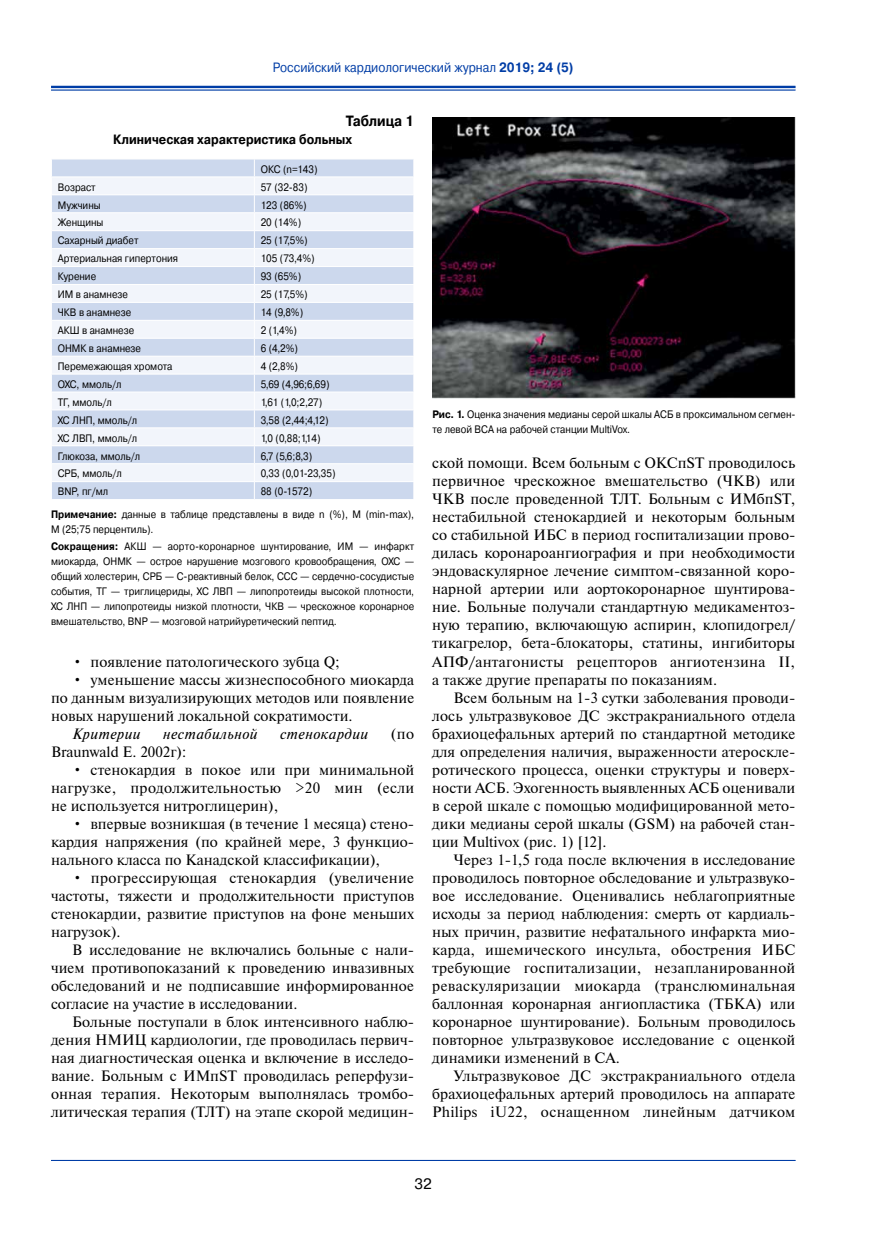
<style>
.page{position:relative;width:872px;height:1234px;background:#fff}
.page>*{position:absolute;margin:0;border:0;box-sizing:border-box;transform-origin:0 0}
.t1{font:15px/18px "Newton";color:#000;text-align:justify}
.t2{font:italic 15px "Newton";letter-spacing:.035em;color:#000}
.t3{font:15px "Pragmatica";color:#000}
.t4{font:700 14.85px "Pragmatica";color:#000;scale:.89 1}
.t5{font:13.5px "Pragmatica";color:#003da6;scale:.89 1}
.t6{font:700 13.5px "Pragmatica";color:#000;scale:.89 1}
.t7{font:10.8px/15px "Pragmatica";color:#000;scale:.89 1}
.s1{font-weight:700}
</style>
<div class="page">
<svg style="left:51px;top:88px;width:744px;height:2px"></svg>
<hr style="left:51px;top:86px;width:744px;height:2px;background:#003da6">
<hr style="left:51px;top:90px;width:744px;height:1px;background:#003da6">
<hr style="left:51px;top:1159px;width:744px;height:1px;background:#003da6">
<div style="left:52px;top:160px;width:361px;height:339px;background:#ccd8ed"></div>
<svg style="left:52px;top:177px;width:361px;height:304px;fill:#f2f5fb"></svg>
<hr style="left:51px;top:176px;width:203px;height:1px;background:#fff">
<hr style="left:254px;top:176px;width:160px;height:1px;background:#fff">
<hr style="left:51px;top:194px;width:203px;height:1px;background:#fff">
<hr style="left:254px;top:194px;width:160px;height:1px;background:#fff">
<hr style="left:51px;top:212px;width:203px;height:1px;background:#fff">
<hr style="left:254px;top:212px;width:160px;height:1px;background:#fff">
<hr style="left:51px;top:230px;width:203px;height:1px;background:#fff">
<hr style="left:254px;top:230px;width:160px;height:1px;background:#fff">
<hr style="left:51px;top:248px;width:203px;height:1px;background:#fff">
<hr style="left:254px;top:248px;width:160px;height:1px;background:#fff">
<hr style="left:51px;top:266px;width:203px;height:1px;background:#fff">
<hr style="left:254px;top:266px;width:160px;height:1px;background:#fff">
<hr style="left:51px;top:284px;width:203px;height:1px;background:#fff">
<hr style="left:254px;top:284px;width:160px;height:1px;background:#fff">
<hr style="left:51px;top:302px;width:203px;height:1px;background:#fff">
<hr style="left:254px;top:302px;width:160px;height:1px;background:#fff">
<hr style="left:51px;top:320px;width:203px;height:1px;background:#fff">
<hr style="left:254px;top:320px;width:160px;height:1px;background:#fff">
<hr style="left:51px;top:338px;width:203px;height:1px;background:#fff">
<hr style="left:254px;top:338px;width:160px;height:1px;background:#fff">
<hr style="left:51px;top:356px;width:203px;height:1px;background:#fff">
<hr style="left:254px;top:356px;width:160px;height:1px;background:#fff">
<hr style="left:51px;top:373px;width:203px;height:1px;background:#fff">
<hr style="left:254px;top:373px;width:160px;height:1px;background:#fff">
<hr style="left:51px;top:391px;width:203px;height:1px;background:#fff">
<hr style="left:254px;top:391px;width:160px;height:1px;background:#fff">
<hr style="left:51px;top:409px;width:203px;height:1px;background:#fff">
<hr style="left:254px;top:409px;width:160px;height:1px;background:#fff">
<hr style="left:51px;top:427px;width:203px;height:1px;background:#fff">
<hr style="left:254px;top:427px;width:160px;height:1px;background:#fff">
<hr style="left:51px;top:445px;width:203px;height:1px;background:#fff">
<hr style="left:254px;top:445px;width:160px;height:1px;background:#fff">
<hr style="left:51px;top:463px;width:203px;height:1px;background:#fff">
<hr style="left:254px;top:463px;width:160px;height:1px;background:#fff">
<hr style="left:51px;top:481px;width:203px;height:1px;background:#fff">
<hr style="left:254px;top:481px;width:160px;height:1px;background:#fff">
<svg style="left:254px;top:159px;width:1px;height:340px"></svg>
<svg style="left:413px;top:159px;width:1px;height:340px"></svg>
<img style="left:432px;top:118px;width:363px;height:281px">
<p class="t5" style="left:273px;top:57px;width:340px">Российский кардиологический журнал <span class="s1">2019; 24 (5)</span></p>
<p class="t4" style="left:346px;top:112px;width:78px">Таблица 1</p>
<p class="t6" style="left:113px;top:131px;width:270px">Клиническая характеристика больных</p>
<p class="t7" style="left:261px;top:161px;width:65px">ОКС (n=143)</p>
<p class="t7" style="left:58px;top:179px;width:44px">Возраст</p>
<p class="t7" style="left:261px;top:179px;width:54px">57 (32-83)</p>
<p class="t7" style="left:58px;top:197px;width:50px">Мужчины</p>
<p class="t7" style="left:261px;top:197px;width:53px">123 (86%)</p>
<p class="t7" style="left:58px;top:215px;width:53px">Женщины</p>
<p class="t7" style="left:261px;top:215px;width:47px">20 (14%)</p>
<p class="t7" style="left:58px;top:233px;width:92px">Сахарный диабет</p>
<p class="t7" style="left:261px;top:233px;width:54px">25 (17,5%)</p>
<p class="t7" style="left:58px;top:250px;width:137px">Артериальная гипертония</p>
<p class="t7" style="left:261px;top:250px;width:62px">105 (73,4%)</p>
<p class="t7" style="left:58px;top:268px;width:45px">Курение</p>
<p class="t7" style="left:261px;top:268px;width:47px">93 (65%)</p>
<p class="t7" style="left:58px;top:286px;width:80px">ИМ в анамнезе</p>
<p class="t7" style="left:261px;top:286px;width:54px">25 (17,5%)</p>
<p class="t7" style="left:58px;top:304px;width:84px">ЧКВ в анамнезе</p>
<p class="t7" style="left:261px;top:304px;width:49px">14 (9,8%)</p>
<p class="t7" style="left:58px;top:322px;width:87px">АКШ в анамнезе</p>
<p class="t7" style="left:261px;top:322px;width:42px">2 (1,4%)</p>
<p class="t7" style="left:58px;top:340px;width:95px">ОНМК в анамнезе</p>
<p class="t7" style="left:261px;top:340px;width:43px">6 (4,2%)</p>
<p class="t7" style="left:58px;top:358px;width:130px">Перемежающая хромота</p>
<p class="t7" style="left:261px;top:358px;width:43px">4 (2,8%)</p>
<p class="t7" style="left:58px;top:376px;width:73px">ОХС, ммоль/л</p>
<p class="t7" style="left:261px;top:376px;width:79px">5,69 (4,96;6,69)</p>
<p class="t7" style="left:58px;top:394px;width:62px">ТГ, ммоль/л</p>
<p class="t7" style="left:261px;top:394px;width:71px">1,61 (1,0;2,27)</p>
<p class="t7" style="left:58px;top:412px;width:91px">ХС ЛНП, ммоль/л</p>
<p class="t7" style="left:261px;top:412px;width:78px">3,58 (2,44;4,12)</p>
<p class="t7" style="left:58px;top:430px;width:91px">ХС ЛВП, ммоль/л</p>
<p class="t7" style="left:261px;top:430px;width:69px">1,0 (0,88;1,14)</p>
<p class="t7" style="left:58px;top:447px;width:94px">Глюкоза, ммоль/л</p>
<p class="t7" style="left:261px;top:447px;width:59px">6,7 (5,6;8,3)</p>
<p class="t7" style="left:58px;top:465px;width:73px">СРБ, ммоль/л</p>
<p class="t7" style="left:261px;top:465px;width:85px">0,33 (0,01-23,35)</p>
<p class="t7" style="left:58px;top:483px;width:58px">BNP, пг/мл</p>
<p class="t7" style="left:51px;top:480px;width:409px;line-height:22.2px;text-indent:210px">88 (0-1572)<br><span class="s1">Примечание:</span> данные в таблице представлены в виде n (%), M (min-max),</p>
<p class="t7" style="left:51px;top:519px;width:409px;line-height:17.1px">М (25;75 перцентиль).<br><span class="s1">Сокращения:</span> АКШ — аорто-коронарное шунтирование, ИМ — инфаркт</p>
<p class="t7" style="left:51px;top:553px;width:409px;text-align:justify">миокарда, ОНМК — острое нарушение мозгового кровообращения, ОХС — общий холестерин, СРБ — С-реактивный белок, ССС — сердечно-сосудистые события, ТГ — триглицериды, ХС ЛВП — липопротеиды высокой плотности, ХС ЛНП — липопротеиды низкой плотности, ЧКВ — чрескожное коронарное вмешательство, BNP — мозговой натрийуретический пептид.</p>
<p class="t1" style="left:72px;top:652px;width:269px">• появление патологического зубца Q;</p>
<p class="t1" style="left:51px;top:670px;width:365px;text-indent:21px">• уменьшение массы жизнеспособного миокарда по данным визуализирующих методов или появление новых нарушений локальной сократимости.</p>
<p class="t2" style="left:72px;top:724px;width:70px">Критерии</p>
<p class="t2" style="left:163px;top:724px;width:96px">нестабильной</p>
<p class="t2" style="left:280px;top:724px;width:90px">стенокардии</p>
<p class="t1" style="left:391px;top:724px;width:25px">(по</p>
<p class="t1" style="left:51px;top:742px;width:137px">Braunwald E. 2002г):</p>
<p class="t1" style="left:51px;top:760px;width:365px;text-indent:21px">• стенокардия в покое или при минимальной нагрузке, продолжительностью &gt;20 мин (если не используется нитроглицерин),</p>
<p class="t1" style="left:51px;top:814px;width:365px;text-indent:21px">• впервые возникшая (в течение 1 месяца) стено&shy;кардия напряжения (по крайней мере, 3 функцио&shy;нального класса по Канадской классификации),</p>
<p class="t1" style="left:51px;top:868px;width:365px;text-indent:21px">• прогрессирующая стенокардия (увеличение частоты, тяжести и продолжительности приступов стенокардии, развитие приступов на фоне меньших нагрузок).</p>
<p class="t1" style="left:51px;top:940px;width:365px;text-indent:21px">В исследование не включались больные с нали&shy;чием противопоказаний к проведению инвазивных обследований и не подписавшие информированное согласие на участие в исследовании.</p>
<p class="t1" style="left:51px;top:1012px;width:365px;text-indent:21px">Больные поступали в блок интенсивного наблю&shy;дения НМИЦ кардиологии, где проводилась первич&shy;ная диагностическая оценка и включение в исследо&shy;вание. Больным с ИМпST проводилась реперфузи&shy;онная терапия. Некоторым выполнялась тромбо&shy;литическая терапия (ТЛТ) на этапе скорой медицин-</p>
<p class="t7" style="left:432px;top:406px;width:409px"><span class="s1">Рис. 1.</span> Оценка значения медианы серой шкалы АСБ в проксимальном сегмен&shy;те левой ВСА на рабочей станции MultiVox.</p>
<p class="t1" style="left:432px;top:454px;width:365px">ской помощи. Всем больным с ОКСпST проводилось первичное чрескожное вмешательство (ЧКВ) или ЧКВ после проведенной ТЛТ. Больным с ИМбпST, нестабильной стенокардией и некоторым больным со стабильной ИБС в период госпитализации прово&shy;дилась коронароангиография и при необходимости эндоваскулярное лечение симптом-связанной коро&shy;нарной артерии или аортокоронарное шунтирова&shy;ние. Больные получали стандартную медикаментоз&shy;ную терапию, включающую аспирин, клопидогрел/ тикагрелор, бета-блокаторы, статины, ингибиторы АПФ/антагонисты рецепторов ангиотензина II, а также другие препараты по показаниям.</p>
<p class="t1" style="left:432px;top:688px;width:365px;text-indent:21px">Всем больным на 1-3 сутки заболевания проводи&shy;лось ультразвуковое ДС экстракраниального отдела брахиоцефальных артерий по стандартной методике для определения наличия, выраженности атероскле&shy;ротического процесса, оценки структуры и поверх&shy;ности АСБ. Эхогенность выявленных АСБ оценивали в серой шкале с помощью модифицированной мето&shy;дики медианы серой шкалы (GSM) на рабочей стан&shy;ции Multivox (рис. 1) [12].</p>
<p class="t1" style="left:432px;top:850px;width:365px;text-indent:21px">Через 1-1,5 года после включения в исследование проводилось повторное обследование и ультразвуко&shy;вое исследование. Оценивались неблагоприятные исходы за период наблюдения: смерть от кардиаль&shy;ных причин, развитие нефатального инфаркта мио&shy;карда, ишемического инсульта, обострения ИБС требующие госпитализации, незапланированной реваскуляризации миокарда (транслюминальная баллонная коронарная ангиопластика (ТБКА) или коронарное шунтирование). Больным проводилось повторное ультразвуковое исследование с оценкой динамики изменений в СА.</p>
<p class="t1" style="left:432px;top:1066px;width:365px;text-indent:21px">Ультразвуковое ДС экстракраниального отдела брахиоцефальных артерий проводилось на аппарате Philips iU22, оснащенном линейным датчиком</p>
<p class="t3" style="left:414px;top:1172px;width:19px">32</p>
</div>
